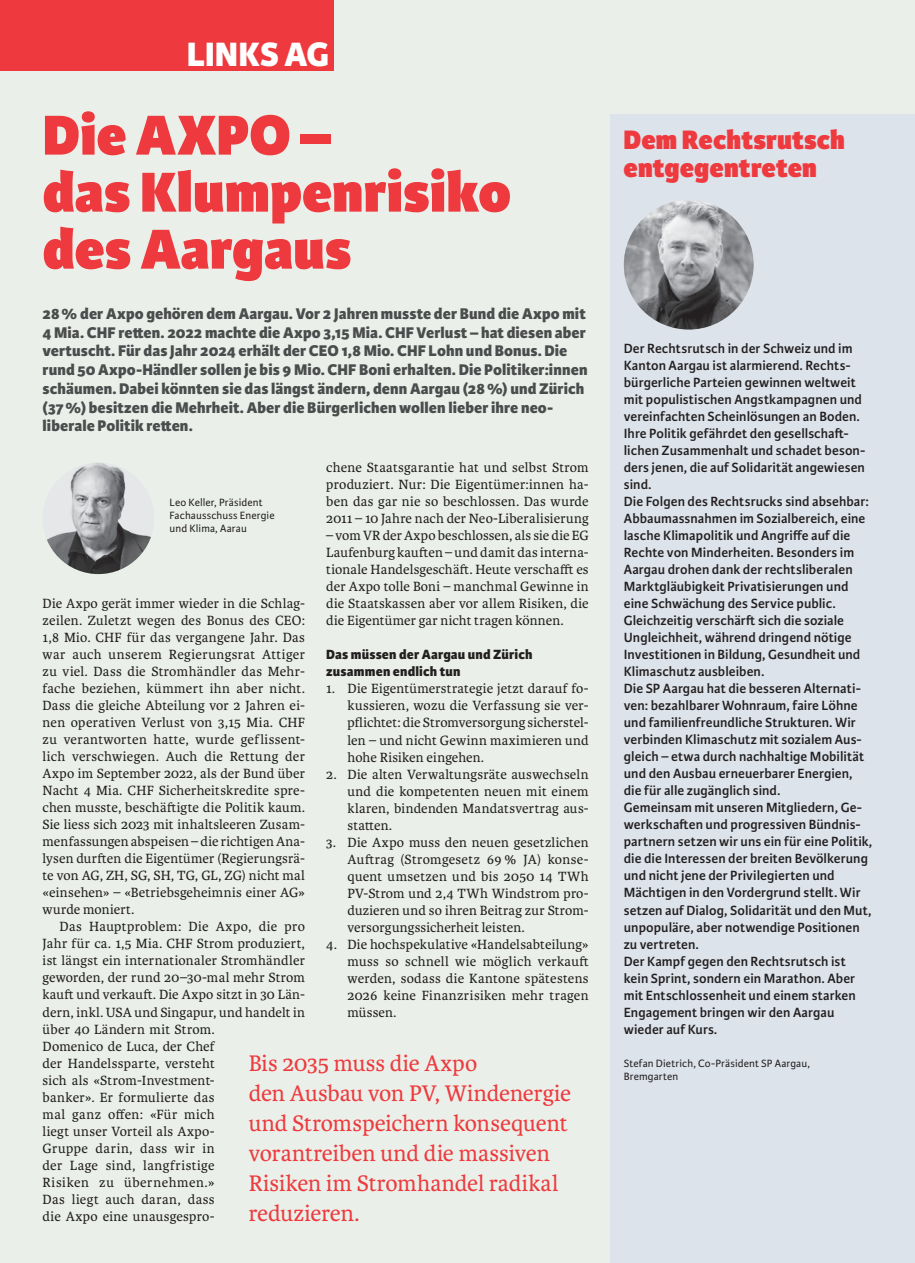
<style>
.page{position:relative;width:915px;height:1263px;background:#fff}
.page>*{position:absolute;margin:0;border:0;box-sizing:border-box;transform-origin:0 0}
.t1{font:800 60px/57px "Karmina Sans";color:#ee3a3e}
.t2{font:800 36px "Karmina Sans";color:#fff}
.t3{font:800 28.5px/28.5px "Karmina Sans";letter-spacing:.005em;color:#ee3a3e}
.t4{font:28.5px "Karmina";color:#fff}
.t5{font:24px/30px "Karmina";letter-spacing:-.005em;color:#ee3a3e}
.t6{font:800 16.5px/18.8px "Karmina Sans";letter-spacing:.005em;color:#4b4c4d}
.t7{font:14.25px/17px "Karmina";letter-spacing:.015em;color:#231f20;text-align:justify}
.t8{font:600 14.25px/17px "Karmina Sans";letter-spacing:.005em;color:#231f20}
.t9{font:800 14.25px/17px "Karmina Sans";letter-spacing:.01em;color:#231f20}
.t10{font:11.25px/12.8px "Karmina Sans";letter-spacing:.015em;color:#231f20}
</style>
<div class="page">
<div style="left:0;top:0;width:914px;height:1263px;background:#eaf0e9"></div>
<div style="left:0;top:0;width:333px;height:70px;background:#ee3a3e"></div>
<div style="left:609px;top:115px;width:305px;height:1148px;background:#dce3ea"></div>
<img style="left:623px;top:200px;width:130px;height:130px;border-radius:65px">
<img style="left:43px;top:462px;width:111px;height:112px;border-radius:56px">
<h2 class="t2" style="left:187px;top:33px;width:144px">LINKS AG</h2>
<h3 class="t4" style="left:134px;top:39px;width:174px">Kanton Luzern</h3>
<h1 class="t1" style="left:43px;top:109px;width:470px">Die AXPO –<br>das Klumpenrisiko des Aargaus</h1>
<p class="t6" style="left:43px;top:305px;width:546px">28% der Axpo gehören dem Aargau. Vor 2 Jahren musste der Bund die Axpo mit 4 Mia. CHF retten. 2022 machte die Axpo 3,15 Mia. CHF Verlust – hat diesen aber vertuscht. Für das Jahr 2024 erhält der CEO 1,8 Mio. CHF Lohn und Bonus. Die rund 50 Axpo-Händler sollen je bis 9 Mio. CHF Boni erhalten. Die Politiker:innen schäumen. Dabei könnten sie das längst ändern, denn Aargau (28%) und Zürich (37%) besitzen die Mehrheit. Aber die Bürgerlichen wollen lieber ihre neo&shy;liberale Politik retten.</p>
<p class="t7" style="left:326px;top:459px;width:264px">chene Staatsgarantie hat und selbst Strom produziert. Nur: Die Eigentümer:innen ha&shy;ben das gar nie so beschlossen. Das wurde 2011 – 10 Jahre nach der Neo-Liberalisierung</p>
<p class="t7" style="left:326px;top:527px;width:264px">– vom VR der Axpo beschlossen, als sie die EG Laufenburg kauften – und damit das interna&shy;tionale Handelsgeschäft. Heute verschafft es der Axpo tolle Boni – manchmal Gewinne in die Staatskassen aber vor allem Risiken, die die Eigentümer gar nicht tragen können.</p>
<p class="t9" style="left:326px;top:647px;width:208px">Das müssen der Aargau und Zürich zusammen endlich tun</p>
<p class="t7" style="left:347px;top:680px;width:242px;text-indent:-21px">1. Die Eigentümerstrategie jetzt darauf fo&shy;kussieren, wozu die Verfassung sie ver&shy;pflichtet: die Stromversorgung sicherstel&shy;len – und nicht Gewinn maximieren und hohe Risiken eingehen.</p>
<p class="t7" style="left:347px;top:766px;width:242px;text-indent:-21px">2. Die alten Verwaltungsräte auswechseln und die kompetenten neuen mit einem klaren, bindenden Mandatsvertrag aus&shy;statten.</p>
<p class="t7" style="left:347px;top:834px;width:242px;text-indent:-21px">3. Die Axpo muss den neuen gesetzlichen Auftrag (Stromgesetz 69 % JA) konse&shy;quent umsetzen und bis 2050 14 TWh PV-Strom und 2,4 TWh Windstrom pro&shy;duzieren und so ihren Beitrag zur Strom&shy;versorgungssicherheit leisten.</p>
<p class="t7" style="left:347px;top:936px;width:242px;text-indent:-21px">4. Die hochspekulative «Handelsabteilung» muss so schnell wie möglich verkauft werden, sodass die Kantone spätestens 2026 keine Finanzrisiken mehr tragen müssen.</p>
<h3 class="t5" style="left:249px;top:1048px;width:324px">Bis 2035 muss die Axpo<br>den Ausbau von PV, Windenergie und Stromspeichern konsequent vorantreiben und die massiven<br>Risiken im Stromhandel radikal reduzieren.</h3>
<p class="t10" style="left:169px;top:496px;width:106px">Leo Keller, Präsident<br>Fachausschuss Energie und Klima, Aarau</p>
<p class="t7" style="left:43px;top:595px;width:264px">Die Axpo gerät immer wieder in die Schlag&shy;zeilen. Zuletzt wegen des Bonus des CEO:<br>1,8 Mio. CHF für das vergangene Jahr. Das war auch unserem Regierungsrat Attiger zu viel. Dass die Stromhändler das Mehr&shy;fache beziehen, kümmert ihn aber nicht.<br>Dass die gleiche Abteilung vor 2 Jahren ei&shy;nen operativen Verlust von 3,15 Mia. CHF zu verantworten hatte, wurde geflissent&shy;lich verschwiegen. Auch die Rettung der Axpo im September 2022, als der Bund über Nacht 4 Mia. CHF Sicherheitskredite spre&shy;chen musste, beschäftigte die Politik kaum.<br>Sie liess sich 2023 mit inhaltsleeren Zusam&shy;menfassungen abspeisen – die richtigen Ana&shy;lysen durften die Eigentümer (Regierungsrä&shy;te von AG, ZH, SG, SH, TG, GL, ZG) nicht mal «einsehen» – «Betriebsgeheimnis einer AG» wurde moniert.</p>
<p class="t7" style="left:43px;top:918px;width:264px;text-align:left;text-indent:17px">Das Hauptproblem: Die Axpo, die pro<br>Jahr für ca. 1,5 Mia. CHF Strom produziert, ist längst ein internationaler Stromhändler geworden, der rund 20–30-mal mehr Strom kauft und verkauft. Die Axpo sitzt in 30 Län&shy;dern, inkl. USA und Singapur, und handelt in über 40 Ländern mit Strom.<br>Domenico de Luca, der Chef<br>der Handelssparte, versteht<br>sich als «Strom-Investment-<br>banker». Er formulierte das<br>mal ganz offen: «Für mich<br>liegt unser Vorteil als Axpo-<br>Gruppe darin, dass wir in<br>der Lage sind, langfristige<br>Risiken zu übernehmen.»<br>Das liegt auch daran, dass<br>die Axpo eine unausgespro-</p>
<h3 class="t3" style="left:623px;top:126px;width:223px">Dem Rechtsrutsch entgegentreten</h3>
<p class="t8" style="left:623px;top:340px;width:250px">Der Rechtsrutsch in der Schweiz und im Kanton Aargau ist alarmierend. Rechts&shy;bürgerliche Parteien gewinnen weltweit mit populistischen Angstkampagnen und vereinfachten Scheinlösungen an Boden.<br>Ihre Politik gefährdet den gesellschaft&shy;lichen Zusammenhalt und schadet beson&shy;ders jenen, die auf Solidarität angewiesen sind.<br>Die Folgen des Rechtsrucks sind absehbar:<br>Abbaumassnahmen im Sozialbereich, eine lasche Klimapolitik und Angriffe auf die Rechte von Minderheiten. Besonders im Aargau drohen dank der rechtsliberalen Marktgläubigkeit Privatisierungen und eine Schwächung des Service public.<br>Gleichzeitig verschärft sich die soziale Ungleichheit, während dringend nötige Investitionen in Bildung, Gesundheit und Klimaschutz ausbleiben.<br>Die SP Aargau hat die besseren Alternati&shy;ven: bezahlbarer Wohnraum, faire Löhne und familienfreundliche Strukturen. Wir verbinden Klimaschutz mit sozialem Aus&shy;gleich – etwa durch nachhaltige Mobilität und den Ausbau erneuerbarer Energien, die für alle zugänglich sind.<br>Gemeinsam mit unseren Mitgliedern, Ge&shy;werkschaften und progressiven Bündnis&shy;partnern setzen wir uns ein für eine Politik, die die Interessen der breiten Bevölkerung und nicht jene der Privilegierten und Mächtigen in den Vordergrund stellt. Wir setzen auf Dialog, Solidarität und den Mut, unpopuläre, aber notwendige Positionen zu vertreten.<br>Der Kampf gegen den Rechtsrutsch ist kein Sprint, sondern ein Marathon. Aber mit Entschlossenheit und einem starken Engagement bringen wir den Aargau wieder auf Kurs.</p>
<p class="t10" style="left:623px;top:1057px;width:188px">Stefan Dietrich, Co-Präsident SP Aargau,<br>Bremgarten</p>
</div>
